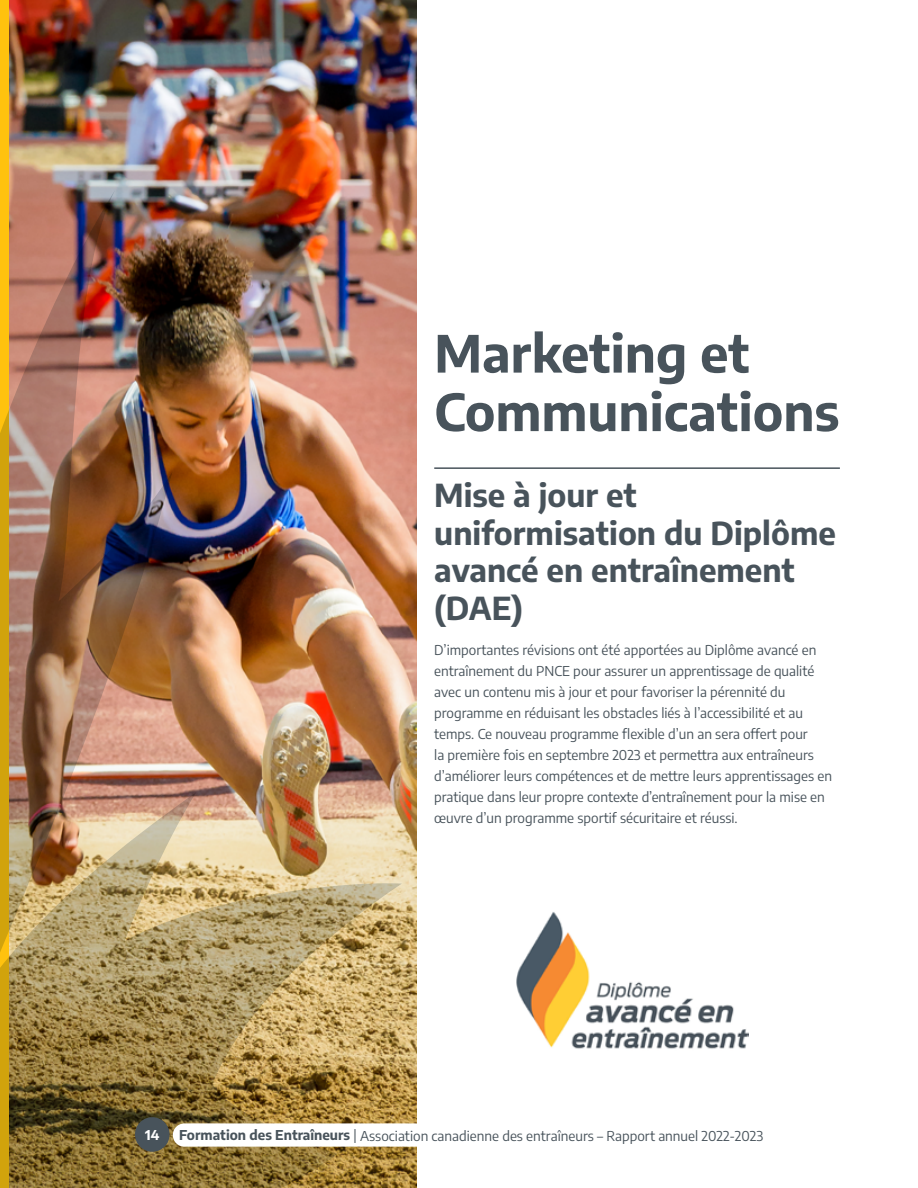
<style>
.page{position:relative;width:918px;height:1188px;background:#fff}
.page>*{position:absolute;margin:0;border:0;box-sizing:border-box;transform-origin:0 0}
.t1{font:700 51px/58.5px "Encode Sans";color:#48535b}
.t2{font:700 31.5px/37.8px "Encode Sans";color:#48535b}
.t3{font:13.5px/21px "Encode Sans";color:#48535b}
.t4{font:700 13.5px "Encode Sans";color:#fff}
.s1{font-weight:700}
</style>
<div class="page">
<img style="left:8px;top:0;width:408px;height:1188px">
<hr style="left:434px;top:467px;width:406px;height:2px;background:#48535b">
<img style="left:516px;top:912px;width:232px;height:137px">
<div style="left:0;top:0;width:8px;height:1188px;background:#ffc20e"></div>
<img style="left:0;top:190px;width:402px;height:998px">
<div style="left:173px;top:1123px;width:598px;height:24px;background:#fff;border-radius:12px"></div>
<div style="left:135px;top:1117px;width:35px;height:35px;background:#48535b;border-radius:50%"></div>
<h1 class="t1" style="left:434px;top:321px;width:407px">Marketing et<br>Communications</h1>
<h2 class="t2" style="left:434px;top:474px;width:403px">Mise à jour et uniformisation du Diplôme avancé en entraînement (DAE)</h2>
<p class="t3" style="left:434px;top:638px;width:399px">D’importantes révisions ont été apportées au Diplôme avancé en entraînement du PNCE pour assurer un apprentissage de qualité avec un contenu mis à jour et pour favoriser la pérennité du programme en réduisant les obstacles liés à l’accessibilité et au temps. Ce nouveau programme flexible d’un an sera offert pour<br>la première fois en septembre 2023 et permettra aux entraîneurs d’améliorer leurs compétences et de mettre leurs apprentissages en pratique dans leur propre contexte d’entraînement pour la mise en œuvre d’un programme sportif sécuritaire et réussi.</p>
<p class="t4" style="left:145px;top:1125px;width:16px">14</p>
<p class="t3" style="left:179px;top:1125px;width:586px"><span class="s1">Formation des Entraîneurs</span> | Association canadienne des entraîneurs – Rapport annuel 2022-2023</p>
</div>
